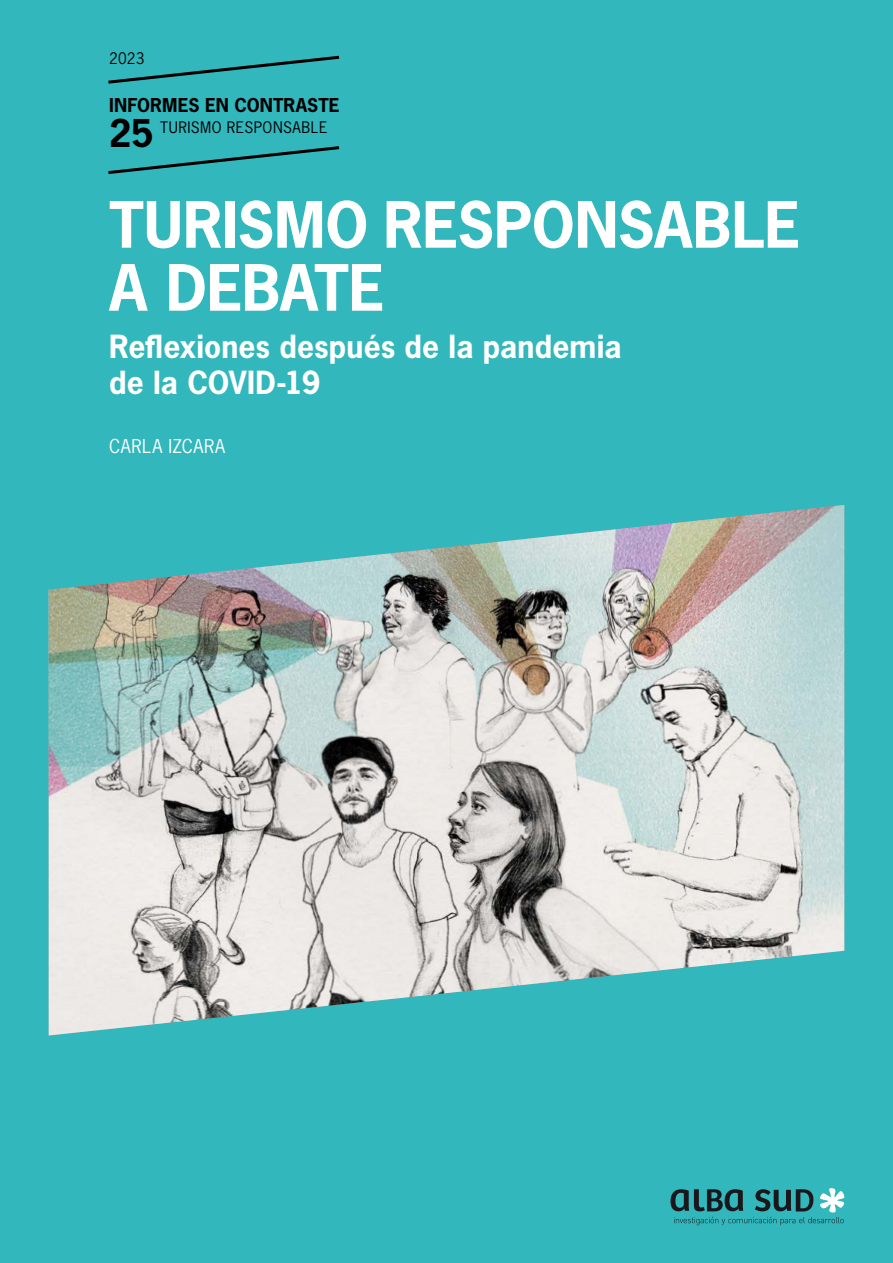
<style>
.page{position:relative;width:893px;height:1263px;background:#31b7bc}
.page>*{position:absolute;margin:0;border:0;box-sizing:border-box;transform-origin:0 0}
.t1{font:700 60px/63px "News Gothic Std";letter-spacing:-.005em;color:#fff}
.t2{font:700 36px "News Gothic Std";color:#000}
.t3{font:700 30px/36px "News Gothic Std";letter-spacing:.005em;color:#fff}
.t4{font:700 18px "News Gothic Std";letter-spacing:.005em;color:#000}
.t5{font:18px "News Gothic Std";letter-spacing:.025em;color:#fff}
.t6{font:15px "News Gothic Std";letter-spacing:.035em;color:#000}
</style>
<div class="page">
<svg style="left:108px;top:146px;width:232px;height:28px"></svg>
<svg style="left:108px;top:55px;width:232px;height:29px"></svg>
<svg style="left:670px;top:1188px;width:175px;height:37px"></svg>
<img style="left:49px;top:505px;width:795px;height:530px">
<p class="t6" style="left:109px;top:48px;width:37px">2023</p>
<p class="t4" style="left:109px;top:94px;width:232px">INFORMES EN CONTRASTE</p>
<p class="t2" style="left:109px;top:109px;width:46px">25</p>
<p class="t6" style="left:160px;top:118px;width:169px">TURISMO RESPONSABLE</p>
<h1 class="t1" style="left:109px;top:192px;width:693px">TURISMO RESPONSABLE<br>A DEBATE</h1>
<p class="t3" style="left:109px;top:328px;width:514px">Reflexiones después de la pandemia de la COVID-19</p>
<p class="t5" style="left:109px;top:435px;width:118px">CARLA IZCARA</p>
</div>
